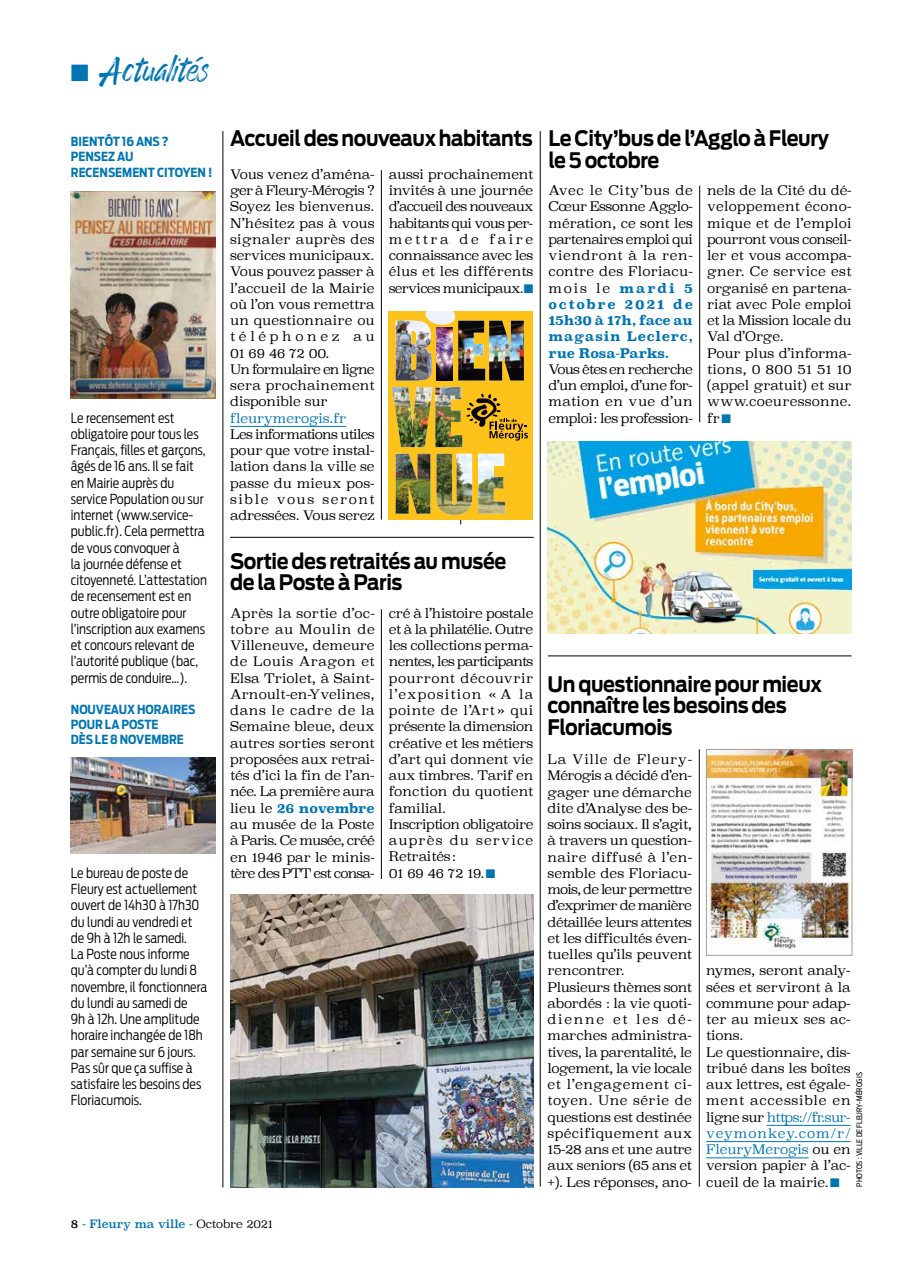
<style>
.page{position:relative;width:922px;height:1276px;background:#fff}
.page>*{position:absolute;margin:0;border:0;box-sizing:border-box;transform-origin:0 0}
.t1{font:33.75px "Enjoythe Ride";color:#0075b3}
.t2{font:700 21.25px/21.2px "Antenna";letter-spacing:-.02em;color:#000;scale:.9 1}
.t3{font:300 13.75px/16.2px "Antenna Cond";color:#000}
.t4{font:300 13.12px/16.2px "Superclarendon";letter-spacing:-.01em;color:#000}
.t5{font:300 13.12px "Superclarendon";letter-spacing:-.01em;color:#0075b3}
.t6{font:700 12.5px/15px "Antenna Cond";color:#0075b3}
.t7{font:11.25px "Superclarendon";letter-spacing:-.01em;color:#0075b3}
.t8{font:7.5px "Antenna Cond";color:#000}
.s1{color:#0075b3}
.s2{font-weight:700;color:#0075b3}
.s3{color:#000}
.s4{font-weight:300;color:#000}
</style>
<div class="page">
<hr style="left:230px;top:426px;width:116px;height:1px;background:#0075b3">
<hr style="left:766px;top:1125px;width:84px;height:1px;background:#0075b3">
<hr style="left:706px;top:1141px;width:144px;height:1px;background:#0075b3">
<hr style="left:706px;top:1157px;width:102px;height:1px;background:#0075b3">
<hr style="left:222px;top:131px;width:1px;height:1056px;background:#000">
<hr style="left:381px;top:170px;width:1px;height:349px;background:#000">
<hr style="left:381px;top:609px;width:1px;height:270px;background:#000">
<hr style="left:699px;top:749px;width:1px;height:437px;background:#000">
<hr style="left:699px;top:186px;width:1px;height:236px;background:#000">
<hr style="left:540px;top:131px;width:1px;height:1055px;background:#000">
<hr style="left:230px;top:537px;width:303px;height:1px;background:#000">
<hr style="left:547px;top:655px;width:304px;height:1px;background:#000">
<img style="left:707px;top:751px;width:143px;height:201px">
<div style="left:705px;top:749px;width:147px;height:206px;border:1px solid #9d9d9c"></div>
<img style="left:71px;top:191px;width:144px;height:208px">
<img style="left:547px;top:441px;width:304px;height:193px">
<img style="left:230px;top:894px;width:303px;height:293px">
<img style="left:71px;top:757px;width:144px;height:97px">
<hr style="left:460px;top:343px;width:1px;height:181px;background:#000">
<div style="left:388px;top:311px;width:145px;height:209px;background:#fdc31b"></div>
<img style="left:436px;top:454px;width:69px;height:61px">
<img style="left:395px;top:311px;width:129px;height:69px">
<img style="left:458px;top:321px;width:66px;height:59px">
<img style="left:392px;top:387px;width:136px;height:60px">
<img style="left:395px;top:454px;width:35px;height:60px">
<h1 class="t1" style="left:71px;top:50px;width:139px">■ Actualités</h1>
<p class="t6" style="left:71px;top:134px;width:99px">BIENTÔT 16 ANS?<br>PENSEZ AU</p>
<p class="t6" style="left:71px;top:165px;width:143px">RECENSEMENT CITOYEN !</p>
<p class="t3" style="left:71px;top:409px;width:138px">Le recensement est obligatoire pour tous les<br>Français, filles et garçons, âgés de 16 ans. Il se fait en Mairie auprès du service Population ou sur internet (www.service&shy;public.fr). Cela permettra de vous convoquer à<br>la journée défense et citoyenneté. L’attestation de recensement est en outre obligatoire pour l’inscription aux examens et concours relevant de l’autorité publique (bac, permis de conduire…).</p>
<p class="t6" style="left:71px;top:702px;width:126px">NOUVEAUX HORAIRES<br>POUR LA POSTE<br>DÈS LE 8 NOVEMBRE</p>
<p class="t3" style="left:71px;top:864px;width:138px">Le bureau de poste de<br>Fleury est actuellement ouvert de 14h30 à 17h30 du lundi au vendredi et de 9h à 12h le samedi.<br>La Poste nous informe qu’à compter du lundi 8 novembre, il fonctionnera du lundi au samedi de<br>9h à 12h. Une amplitude horaire inchangée de 18h par semaine sur 6 jours.<br>Pas sûr que ça suffise à satisfaire les besoins des<br>Floriacumois.</p>
<h2 class="t2" style="left:230px;top:128px;width:337px">Accueil des nouveaux habitants</h2>
<p class="t4" style="left:230px;top:167px;width:146px">Vous venez d’aména&shy;ger à Fleury-Mérogis ?<br>Soyez les bienvenus.<br>N’hésitez pas à vous signaler auprès des services municipaux.<br>Vous pouvez passer à l’accueil de la Mairie où l’on vous remettra un questionnaire ou téléphonez au<br>01 69 46 72 00.<br>Un formulaire en ligne sera prochainement disponible sur</p>
<p class="t5" style="left:230px;top:409px;width:118px">fleurymerogis.fr</p>
<p class="t4" style="left:230px;top:427px;width:146px;text-align:justify">Les informations utiles pour que votre instal&shy;lation dans la ville se passe du mieux pos&shy;sible vous seront adressées. Vous serez</p>
<p class="t4" style="left:389px;top:167px;width:146px;text-align:justify">aussi prochainement invités à une journée d’accueil des nouveaux habitants qui vous per&shy;mettra de faire connaissance avec les élus et les différents services municipaux.<span class="s1">■</span></p>
<h2 class="t2" style="left:230px;top:550px;width:308px">Sortie des retraités au musée de la Poste à Paris</h2>
<p class="t4" style="left:230px;top:606px;width:146px;text-align:justify">Après la sortie d’oc&shy;tobre au Moulin de Villeneuve, demeure de Louis Aragon et Elsa Triolet, à Saint-Arnoult-en-Yvelines, dans le cadre de la Semaine bleue, deux autres sorties seront proposées aux retrai&shy;tés d’ici la fin de l’an&shy;née. La première aura lieu le <span class="s2">26 novembre </span>au musée de la Poste à Paris. Ce musée, créé en 1946 par le minis&shy;tère des PTT est consa-</p>
<p class="t4" style="left:389px;top:606px;width:146px">cré à l’histoire postale et à la philatélie. Outre les collections perma&shy;nentes, les participants pourront découvrir l’exposition « A la pointe de l’Art » qui présente la dimension créative et les métiers d’art qui donnent vie aux timbres. Tarif en fonction du quotient familial.<br>Inscription obligatoire auprès du service<br>Retraités:<br>01 69 46 72 19.<span class="s1">■</span></p>
<p class="t7" style="left:71px;top:1216px;width:203px"><span class="s3">8</span> - Fleury ma ville - <span class="s4">Octobre 2021</span></p>
<h2 class="t2" style="left:548px;top:128px;width:313px">Le City’bus de l’Agglo à Fleury le 5 octobre</h2>
<p class="t4" style="left:548px;top:183px;width:146px;text-align:justify">Avec le City’bus de Cœur Essonne Agglo&shy;mération, ce sont les partenaires emploi qui viendront à la ren&shy;contre des Floriacu&shy;mois le <span class="s2">mardi 5 octobre 2021 de 15h30 à 17h, face au magasin Leclerc, rue Rosa-Parks.</span></p>
<p class="t4" style="left:548px;top:362px;width:146px;text-align:justify">Vous êtes en recherche d’un emploi, d’une for&shy;mation en vue d’un emploi: les profession-</p>
<p class="t4" style="left:707px;top:183px;width:146px">nels de la Cité du dé&shy;veloppement écono&shy;mique et de l’emploi pourront vous conseil&shy;ler et vous accompa&shy;gner. Ce service est organisé en partena&shy;riat avec Pole emploi et la Mission locale du<br>Val d’Orge.<br>Pour plus d’informa&shy;tions, 0 800 51 51 10 (appel gratuit) et sur www.coeuressonne. fr<span class="s1">■</span></p>
<h2 class="t2" style="left:547px;top:674px;width:306px">Un questionnaire pour mieux connaître les besoins des<br>Floriacumois</h2>
<p class="t4" style="left:547px;top:752px;width:146px">La Ville de Fleury-<br>Mérogis a décidé d’en&shy;gager une démarche dite d’Analyse des be&shy;soins sociaux. Il s’agit, à travers un question&shy;naire diffusé à l’en&shy;semble des Floriacu&shy;mois, de leur permettre d’exprimer de manière détaillée leurs attentes et les difficultés éven&shy;tuelles qu’ils peuvent rencontrer.<br>Plusieurs thèmes sont abordés : la vie quoti&shy;dienne et les dé&shy;marches administra&shy;tives, la parentalité, le logement, la vie locale et l’engagement ci&shy;toyen. Une série de questions est destinée spécifiquement aux<br>15-28 ans et une autre aux seniors (65 ans et +). Les réponses, ano-</p>
<p class="t4" style="left:706px;top:963px;width:146px">nymes, seront analy&shy;sées et serviront à la commune pour adap&shy;ter au mieux ses ac&shy;tions.<br>Le questionnaire, dis&shy;tribué dans les boîtes aux lettres, est égale&shy;ment accessible en ligne sur <span class="s1">https://fr.sur&shy;veymonkey.com/r/<br>FleuryMerogis</span> ou en version papier à l’ac&shy;cueil de la mairie.<span class="s1">■</span></p>
<p class="t8" style="left:854px;top:1186px;width:116px;rotate:-90deg">PHOTOS : VILLE DE FLEURY-MÉROGIS</p>
</div>
